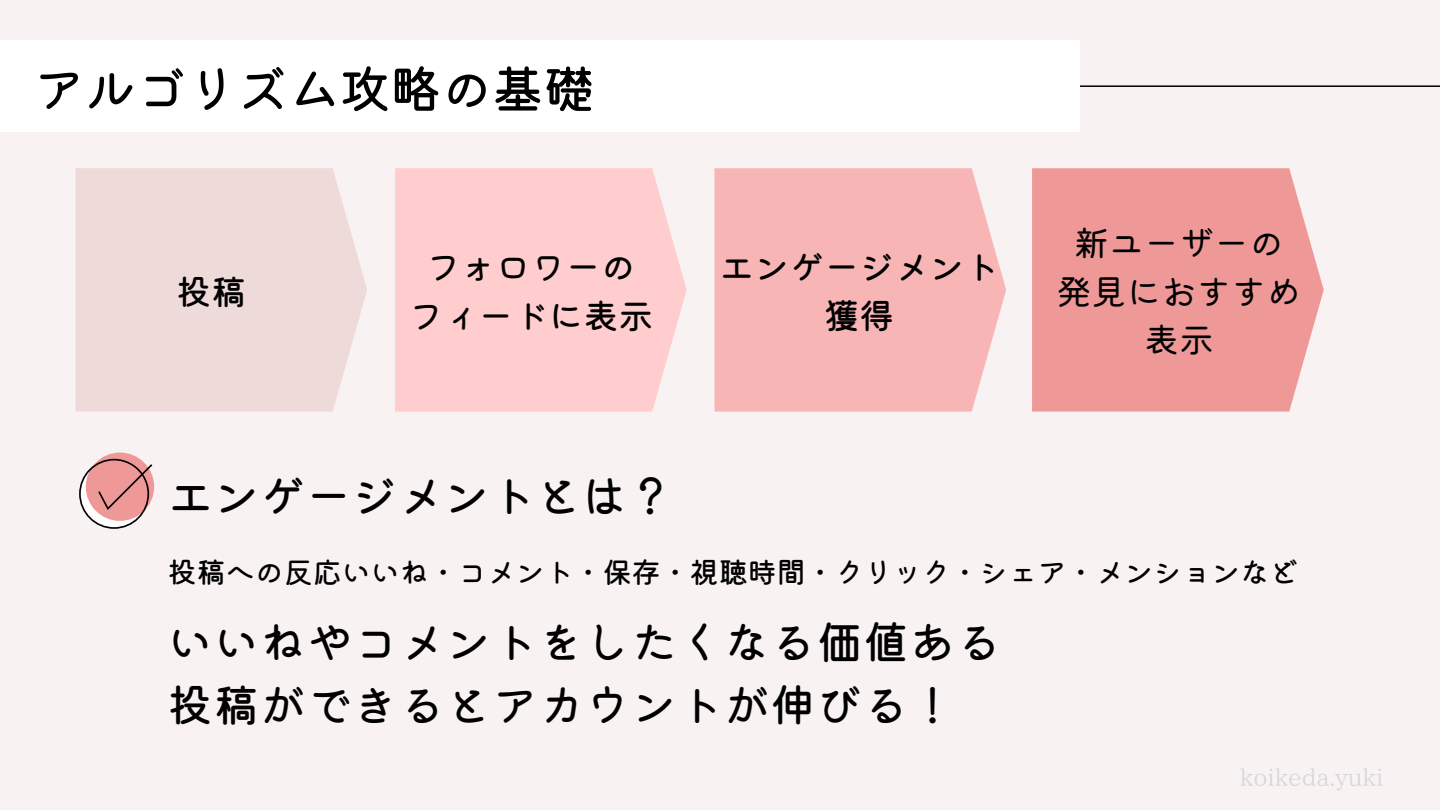
<style>
.page{position:relative;width:1440px;height:810px;background:#f8f3f2}
.page>*{position:absolute;margin:0;border:0;box-sizing:border-box;transform-origin:0 0}
.t1{font:500 51px "Kiwi Maru";color:#000}
.t2{font:500 46px "Kiwi Maru";color:#000}
.t3{font:500 45px/62.2px "Kiwi Maru";letter-spacing:.03em;color:#000}
.t4{font:500 35px/48.8px "Kiwi Maru";color:#000;text-align:center}
.t5{font:35px/48.8px "Kiwi Maru";color:#000;text-align:center}
.t6{font:500 29px "Kiwi Maru";color:#000}
.t7{font:24px "IP Aex Mincho";color:#d1d7da}
</style>
<div class="page">
<div style="left:0;top:40px;width:1080px;height:92px;background:#fff"></div>
<hr style="left:1080px;top:85px;width:360px;height:2px;background:#000">
<div style="left:76px;top:168px;width:291px;height:244px;background:#efdada"></div>
<div style="left:395px;top:168px;width:292px;height:244px;background:#ffcdcd"></div>
<div style="left:715px;top:168px;width:291px;height:244px;background:#f8b5b5"></div>
<div style="left:1032px;top:168px;width:292px;height:244px;background:#ef9898"></div>
<div style="left:86px;top:453px;width:68px;height:68px;background:#ef9898;border-radius:50%"></div>
<svg style="left:79px;top:459px;width:73px;height:70px"></svg>
<h4 class="t1" style="left:33px;top:49px;width:562px">アルゴリズム攻略の基礎</h4>
<h1 class="t4" style="left:176px;top:265px;width:71px">投稿</h1>
<h3 class="t4" style="left:408px;top:240px;width:242px">フォロワーのフィードに表示</h3>
<h3 class="t4" style="left:719px;top:240px;width:281px">エンゲージメント獲得</h3>
<h5 class="t2" style="left:168px;top:459px;width:507px">エンゲージメントとは？</h5>
<h3 class="t5" style="left:1057px;top:216px;width:246px">新ユーザーの発見におすすめ表示</h3>
<h2 class="t6" style="left:168px;top:550px;width:1132px">投稿への反応いいね・コメント・保存・視聴時間・クリック・シェア・メンションなど</h2>
<h1 class="t3" style="left:168px;top:609px;width:835px">いいねやコメントをしたくなる価値ある投稿ができるとアカウントが伸びる！</h1>
<p class="t7" style="left:1240px;top:765px;width:145px">koikeda.yuki</p>
</div>
